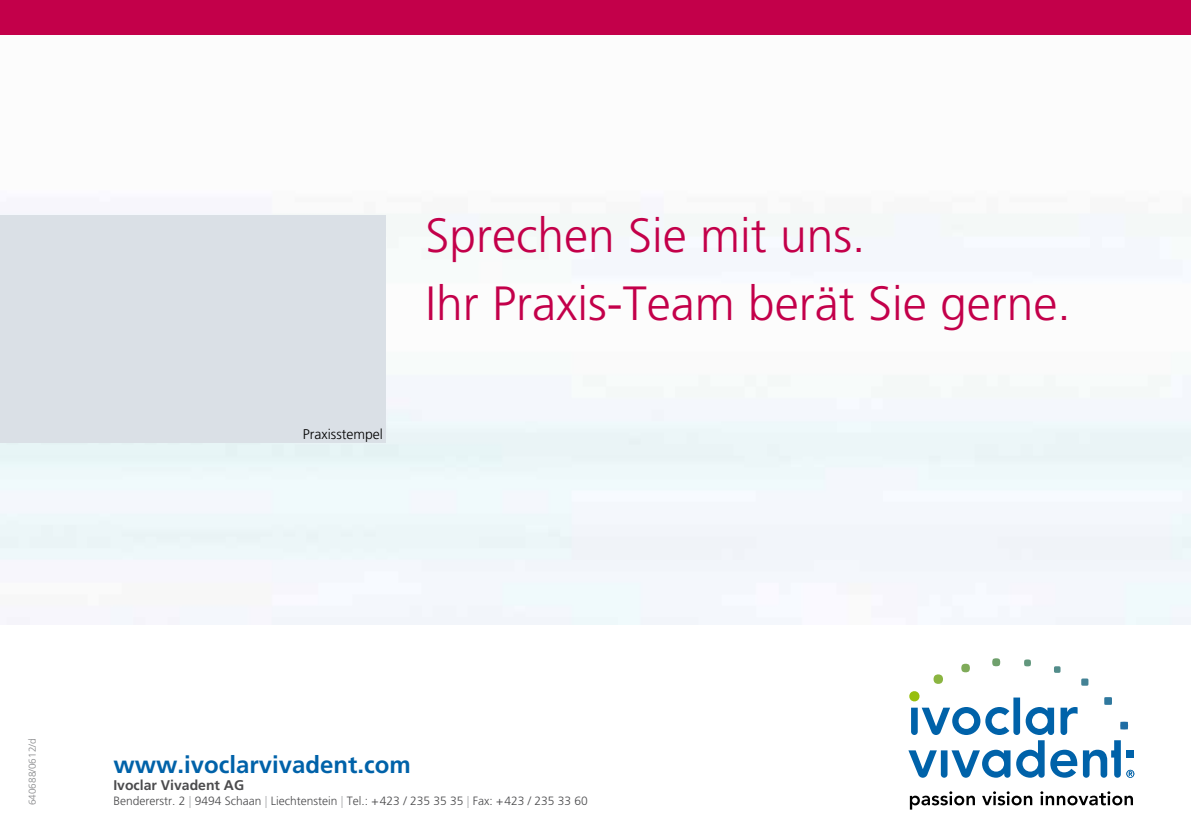
<style>
.page{position:relative;width:1191px;height:840px;background:#fff}
.page>*{position:absolute;margin:0;border:0;box-sizing:border-box;transform-origin:0 0}
.t1{font:300 48px/68px "Frutiger";color:#c3004a}
.t2{font:700 24px "Frutiger";color:#0062a9}
.t3{font:700 14px "Frutiger";color:#4b4b4d}
.t4{font:300 14px "Frutiger";color:#000}
.t5{font:300 12px "Frutiger";color:#4b4b4d}
.t6{font:300 10px "Frutiger";color:#87888a}
.s1{color:#acadaf}
</style>
<div class="page">
<img style="left:0;top:34px;width:1191px;height:590px">
<svg style="left:1104px;top:696px;width:8px;height:8px"></svg>
<div style="left:1081px;top:678px;width:7px;height:7px;background:#448295"></div>
<svg style="left:1054px;top:666px;width:6px;height:6px"></svg>
<svg style="left:1024px;top:659px;width:7px;height:7px"></svg>
<svg style="left:992px;top:658px;width:8px;height:8px"></svg>
<div style="left:1126px;top:750px;width:8px;height:7px;background:#0062a9"></div>
<div style="left:1120px;top:721px;width:8px;height:8px;background:#1f6da4"></div>
<svg style="left:961px;top:663px;width:9px;height:9px"></svg>
<svg style="left:933px;top:674px;width:10px;height:10px"></svg>
<svg style="left:908px;top:691px;width:169px;height:86px"></svg>
<svg style="left:1083px;top:740px;width:37px;height:37px"></svg>
<svg style="left:1126px;top:769px;width:8px;height:8px"></svg>
<svg style="left:910px;top:791px;width:65px;height:18px"></svg>
<svg style="left:982px;top:791px;width:50px;height:14px"></svg>
<svg style="left:1040px;top:791px;width:93px;height:14px"></svg>
<div style="left:0;top:0;width:1191px;height:34px;background:#c3004a"></div>
<div style="left:0;top:215px;width:386px;height:227px;background:#dae0e6"></div>
<p class="t4" style="left:303px;top:426px;width:82px">Praxisstempel</p>
<h1 class="t1" style="left:425px;top:202px;width:647px">Sprechen Sie mit uns.<br>Ihr Praxis-Team berät Sie gerne.</h1>
<p class="t6" style="left:27px;top:804px;width:68px;rotate:-90deg">640688/0612/d</p>
<h2 class="t2" style="left:113px;top:750px;width:299px">www.ivoclarvivadent.com</h2>
<p class="t3" style="left:113px;top:776px;width:132px">Ivoclar Vivadent AG</p>
<p class="t5" style="left:113px;top:793px;width:476px">Bendererstr. 2 <span class="s1">|</span> 9494 Schaan <span class="s1">|</span> Liechtenstein <span class="s1">|</span> Tel.: +423 / 235 35 35 <span class="s1">|</span> Fax: +423 / 235 33 60</p>
</div>
